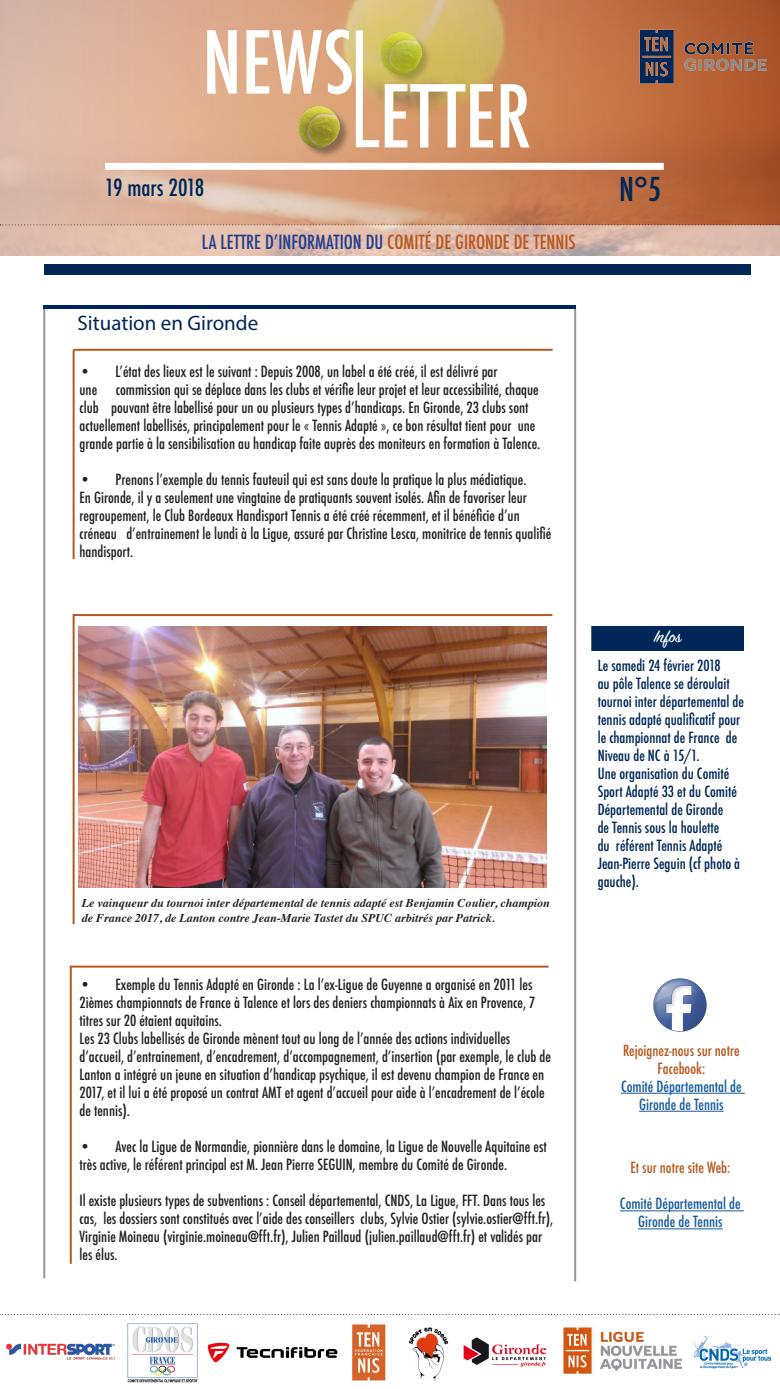
<style>
.page{position:relative;width:780px;height:1389px;background:#fff}
.page>*{position:absolute;margin:0;border:0;box-sizing:border-box;transform-origin:0 0}
.t1{font:500 condensed 84px "Futura";color:#fff}
.t2{font:500 condensed 32px "Futura";color:#012758}
.t3{font:500 condensed 23px "Futura";color:#012758}
.t4{font:21px "Myriad Pro";color:#012758}
.t5{font:500 condensed 19px "Futura";color:#253f8e}
.t6{font:19px "Sign Painter House Script";color:#fff}
.t7{font:500 condensed 15px/18px "Futura";color:#231f20}
.t8{font:500 condensed 15px/18px "Futura";color:#012758}
.t9{font:500 condensed 15px/18px "Futura";color:#175d9e;text-align:center}
.t10{font:500 condensed 15px/18px "Futura";color:#b8581e;text-align:center}
.t11{font:italic 700 12px/14.4px "Times";color:#231f20}
.s1{color:#b8581e}
</style>
<div class="page">
<img style="left:0;top:0;width:780px;height:256px">
<div style="left:299px;top:107px;width:52px;height:52px;background:#231f20;opacity:.55"></div>
<img style="left:298px;top:107px;width:41px;height:41px">
<div style="left:105px;top:163px;width:558px;height:7px;background:#fff"></div>
<img style="left:638px;top:28px;width:129px;height:56px">
<div style="left:44px;top:264px;width:706px;height:10px;background:#012758"></div>
<div style="left:356px;top:31px;width:7px;height:116px;background:#fff"></div>
<div style="left:356px;top:140px;width:23px;height:7px;background:#fff"></div>
<img style="left:6px;top:1343px;width:109px;height:17px">
<img style="left:127px;top:1323px;width:71px;height:60px">
<img style="left:207px;top:1342px;width:130px;height:20px">
<img style="left:352px;top:1324px;width:34px;height:57px">
<img style="left:463px;top:1337px;width:84px;height:30px">
<img style="left:692px;top:1336px;width:80px;height:33px">
<img style="left:409px;top:1327px;width:40px;height:54px">
<svg style="left:0;top:1314px;width:780px;height:1px"></svg>
<hr style="left:574px;top:309px;width:2px;height:972px;background:#95979a">
<hr style="left:43px;top:305px;width:2px;height:973px;background:#95979a">
<hr style="left:43px;top:305px;width:533px;height:4px;background:#012758">
<div style="left:591px;top:626px;width:153px;height:25px;background:#012758"></div>
<hr style="left:621px;top:1093px;width:123px;height:1px;background:#175d9e">
<hr style="left:639px;top:1111px;width:84px;height:1px;background:#175d9e">
<img style="left:653px;top:978px;width:54px;height:54px">
<hr style="left:620px;top:1210px;width:123px;height:1px;background:#175d9e">
<hr style="left:638px;top:1228px;width:84px;height:1px;background:#175d9e">
<hr style="left:74px;top:349px;width:478px;height:2px;background:#b8581e">
<hr style="left:73px;top:350px;width:2px;height:209px;background:#b8581e">
<hr style="left:73px;top:614px;width:2px;height:310px;background:#b8581e">
<hr style="left:74px;top:614px;width:478px;height:2px;background:#b8581e">
<hr style="left:70px;top:967px;width:2px;height:297px;background:#b8581e">
<hr style="left:70px;top:966px;width:478px;height:2px;background:#b8581e">
<img style="left:79px;top:627px;width:468px;height:261px">
<img style="left:563px;top:1326px;width:118px;height:48px">
<p class="t1" style="left:202px;top:9px;width:153px">NEWS</p>
<p class="t1" style="left:380px;top:63px;width:153px">ETTER</p>
<p class="t3" style="left:105px;top:173px;width:101px">19 mars 2018</p>
<p class="t2" style="left:619px;top:169px;width:43px">N°5</p>
<p class="t5" style="left:202px;top:230px;width:375px">LA LETTRE D’INFORMATION DU <span class="s1">COMITÉ DE GIRONDE DE TENNIS</span></p>
<p class="t4" style="left:77px;top:310px;width:182px">Situation en Gironde</p>
<p class="t7" style="left:79px;top:362px;width:462px">• L’état des lieux est le suivant : Depuis 2008, un label a été créé, il est délivré par<br>une commission qui se déplace dans les clubs et vérifie leur projet et leur accessibilité, chaque club pouvant être labellisé pour un ou plusieurs types d’handicaps. En Gironde, 23 clubs sont actuellement labellisés, principalement pour le « Tennis Adapté », ce bon résultat tient pour une grande partie à la sensibilisation au handicap faite auprès des moniteurs en formation à Talence.</p>
<p class="t7" style="left:79px;top:470px;width:473px">• Prenons l’exemple du tennis fauteuil qui est sans doute la pratique la plus médiatique.<br>En Gironde, il y a seulement une vingtaine de pratiquants souvent isolés. Afin de favoriser leur regroupement, le Club Bordeaux Handisport Tennis a été créé récemment, et il bénéficie d’un créneau d’entrainement le lundi à la Ligue, assuré par Christine Lesca, monitrice de tennis qualifié handisport.</p>
<p class="t11" style="left:82px;top:895px;width:469px">Le vainqueur du tournoi inter départemental de tennis adapté est Benjamin Coulier, champion de France 2017, de Lanton contre Jean-Marie Tastet du SPUC arbitrés par Patrick.</p>
<p class="t7" style="left:79px;top:975px;width:457px">• Exemple du Tennis Adapté en Gironde : La l’ex-Ligue de Guyenne a organisé en 2011 les<br>2ièmes championnats de France à Talence et lors des deniers championnats à Aix en Provence, 7 titres sur 20 étaient aquitains.</p>
<p class="t7" style="left:79px;top:1029px;width:473px">Les 23 Clubs labellisés de Gironde mènent tout au long de l’année des actions individuelles d’accueil, d’entrainement, d’encadrement, d’accompagnement, d’insertion (par exemple, le club de Lanton a intégré un jeune en situation d’handicap psychique, il est devenu champion de France en 2017, et il lui a été proposé un contrat AMT et agent d’accueil pour aide à l’encadrement de l’école de tennis).</p>
<p class="t7" style="left:79px;top:1137px;width:469px">• Avec la Ligue de Normandie, pionnière dans le domaine, la Ligue de Nouvelle Aquitaine est très active, le référent principal est M. Jean Pierre SEGUIN, membre du Comité de Gironde.</p>
<p class="t7" style="left:79px;top:1191px;width:475px">Il existe plusieurs types de subventions : Conseil départemental, CNDS, La Ligue, FFT. Dans tous les cas, les dossiers sont constitués avec l’aide des conseillers clubs, Sylvie Ostier (sylvie.ostier@fft.fr), Virginie Moineau (virginie.moineau@fft.fr), Julien Paillaud (julien.paillaud@fft.fr) et validés par les élus.</p>
<p class="t6" style="left:654px;top:624px;width:29px">Infos</p>
<p class="t8" style="left:597px;top:656px;width:148px">Le samedi 24 février 2018<br>au pôle Talence se déroulait tournoi inter départemental de tennis adapté qualificatif pour le championnat de France de<br>Niveau de NC à 15/1.</p>
<p class="t8" style="left:597px;top:764px;width:144px">Une organisation du Comité<br>Sport Adapté 33 et du Comité<br>Départemental de Gironde<br>de Tennis sous la houlette<br>du référent Tennis Adapté<br>Jean-Pierre Seguin (cf photo à gauche).</p>
<p class="t10" style="left:623px;top:1041px;width:118px">Rejoignez-nous sur notre<br>Facebook:</p>
<p class="t9" style="left:621px;top:1077px;width:122px">Comité Départemental de<br>Gironde de Tennis</p>
<p class="t10" style="left:630px;top:1159px;width:101px">Et sur notre site Web:</p>
<p class="t9" style="left:620px;top:1195px;width:122px">Comité Départemental de<br>Gironde de Tennis</p>
</div>
